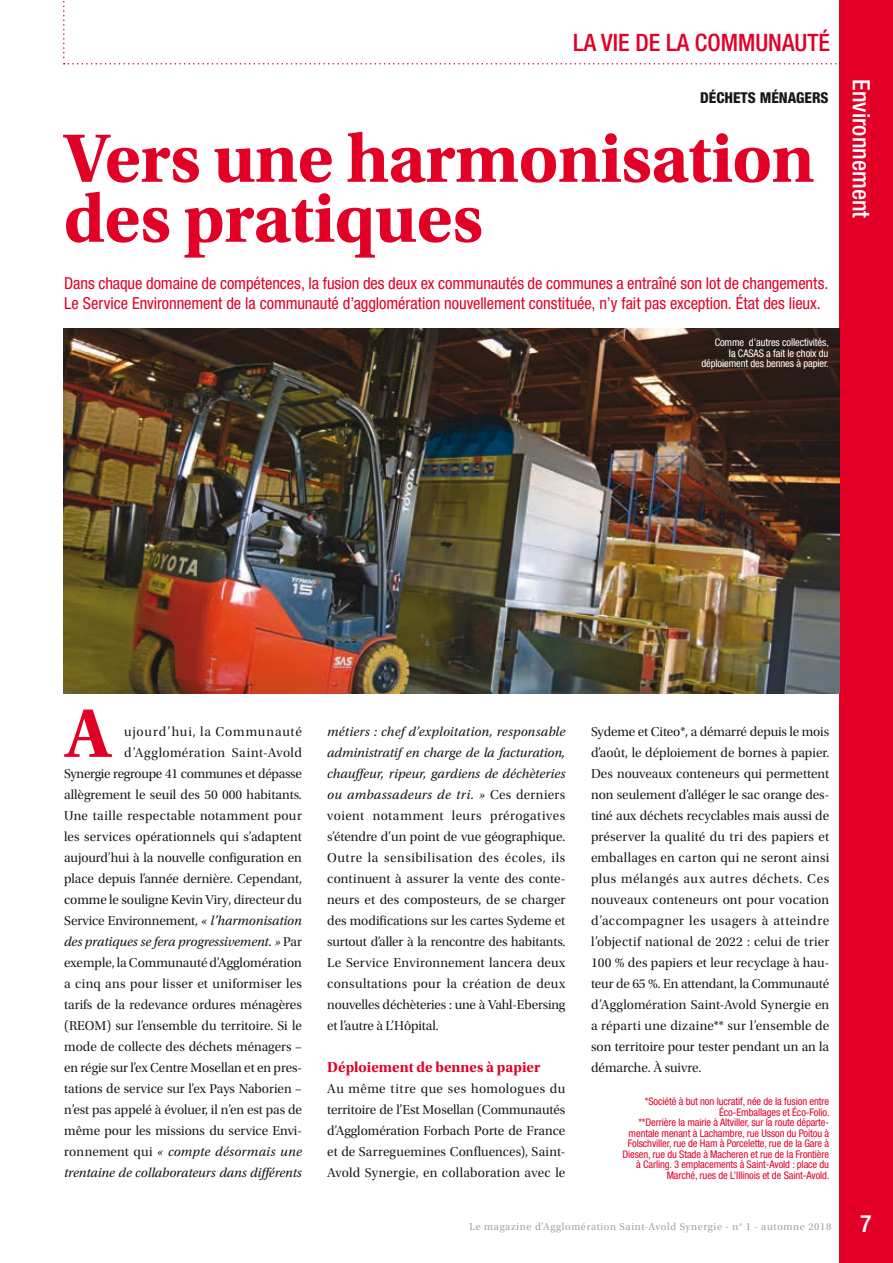
<style>
.page{position:relative;width:893px;height:1263px;background:#fff}
.page>*{position:absolute;margin:0;border:0;box-sizing:border-box;transform-origin:0 0}
.t1{font:700 72px/60px "Utopia Std";letter-spacing:-.01em;color:#e20026}
.t2{font:500 condensed 24px "Helvetica Neue";color:#e20026}
.t3{font:500 condensed 24px "Helvetica Neue";color:#fff}
.t4{font:condensed 16.5px/19.8px "Helvetica Neue";letter-spacing:-.005em;color:#e20026}
.t5{font:15px "Utopia Std Bold Subh";color:#e20026}
.t6{font:800 condensed 15px "Helvetica Neue";color:#1a171c}
.t7{font:13.5px/21px "Utopia Std Subh";color:#1a171c;text-align:justify}
.t8{font:italic 13.5px/21px "Utopia Std";color:#1a171c}
.t9{font:condensed 10.5px/10.5px "Helvetica Neue";letter-spacing:-.01em;color:#e20026;text-align:right}
.t10{font:condensed 10.5px/10.5px "Helvetica Neue";letter-spacing:-.01em;color:#fff;text-align:right}
.t11{font:10.5px "Utopia Std Subh";letter-spacing:.065em;color:#9d9ea0}
.s1{font-family:"Utopia Std";font-style:italic}
.s2{font-family:"Utopia Std Subh";font-style:normal}
</style>
<div class="page">
<svg style="left:63px;top:0;width:777px;height:65px"></svg>
<div style="left:840px;top:0;width:53px;height:1263px;background:#e20026"></div>
<img style="left:64px;top:329px;width:776px;height:364px">
<h2 class="t2" style="left:573px;top:28px;width:258px">LA VIE DE LA COMMUNAUTÉ</h2>
<p class="t6" style="left:700px;top:89px;width:130px">DÉCHETS MÉNAGERS</p>
<h1 class="t1" style="left:64px;top:129px;width:752px">Vers une harmonisation des pratiques</h1>
<p class="t4" style="left:64px;top:273px;width:766px">Dans chaque domaine de compétences, la fusion des deux ex communautés de communes a entraîné son lot de changements.<br>Le Service Environnement de la communauté d’agglomération nouvellement constituée, n’y fait pas exception. État des lieux.</p>
<p class="t10" style="left:701px;top:337px;width:129px">Comme d’autres collectivités,<br>la CASAS a fait le choix du déploiement des bennes à papier.</p>
<h2 class="t3" style="left:876px;top:79px;width:140px;rotate:90deg">Environnement</h2>
<h1 class="t1" style="left:65px;top:704px;width:48px">A</h1>
<p class="t7" style="left:64px;top:721px;width:239px;text-align:right">ujourd’hui, la Communauté d’Agglomération Saint-Avold<br>Synergie regroupe 41 communes et dépasse allègrement le seuil des 50 000 habitants.<br>Une taille respectable notamment pour les services opérationnels qui s’adaptent aujourd’hui à la nouvelle configuration en place depuis l’année dernière. Cependant, comme le souligne Kevin Viry, directeur du Service Environnement, <span class="s1">« l’harmonisation</span></p>
<p class="t8" style="left:64px;top:931px;width:239px">des pratiques se fera progressivement. » <span class="s2">Par</span></p>
<p class="t7" style="left:64px;top:952px;width:239px">exemple, la Communauté d’Agglomération a cinq ans pour lisser et uniformiser les tarifs de la redevance ordures ménagères (REOM) sur l’ensemble du territoire. Si le mode de collecte des déchets ménagers – en régie sur l’ex Centre Mosellan et en pres&shy;tations de service sur l’ex Pays Naborien – n’est pas appelé à évoluer, il n’en est pas de même pour les missions du service Envi-</p>
<p class="t8" style="left:64px;top:1141px;width:239px"><span class="s2">ronnement qui</span> « compte désormais une trentaine de collaborateurs dans différents</p>
<p class="t8" style="left:327px;top:721px;width:240px;text-align:justify">métiers : chef d’exploitation, responsable administratif en charge de la facturation, chauffeur, ripeur, gardiens de déchèteries ou ambassadeurs de tri. » <span class="s2">Ces derniers</span></p>
<p class="t7" style="left:327px;top:805px;width:240px">voient notamment leurs prérogatives s’étendre d’un point de vue géographique.<br>Outre la sensibilisation des écoles, ils continuent à assurer la vente des conte&shy;neurs et des composteurs, de se charger des modifications sur les cartes Sydeme et surtout d’aller à la rencontre des habitants.<br>Le Service Environnement lancera deux consultations pour la création de deux nouvelles déchèteries : une à Vahl-Ebersing et l’autre à L’Hôpital.</p>
<p class="t5" style="left:327px;top:1058px;width:215px">Déploiement de bennes à papier</p>
<p class="t7" style="left:327px;top:1078px;width:240px">Au même titre que ses homologues du territoire de l’Est Mosellan (Communautés d’Agglomération Forbach Porte de France et de Sarreguemines Confluences), Saint-Avold Synergie, en collaboration avec le</p>
<p class="t7" style="left:591px;top:721px;width:240px">Sydeme et Citeo*, a démarré depuis le mois d’août, le déploiement de bornes à papier.<br>Des nouveaux conteneurs qui permettent non seulement d’alléger le sac orange des&shy;tiné aux déchets recyclables mais aussi de préserver la qualité du tri des papiers et emballages en carton qui ne seront ainsi plus mélangés aux autres déchets. Ces nouveaux conteneurs ont pour vocation d’accompagner les usagers à atteindre l’objectif national de 2022 : celui de trier 100 % des papiers et leur recyclage à hau&shy;teur de 65 %. En attendant, la Communauté d’Agglomération Saint-Avold Synergie en a réparti une dizaine** sur l’ensemble de son territoire pour tester pendant un an la démarche. À suivre.</p>
<p class="t9" style="left:622px;top:1096px;width:209px">*Société à but non lucratif, née de la fusion entre Éco-Emballages et Éco-Folio.<br>**Derrière la mairie à Altviller, sur la route départe&shy;mentale menant à Lachambre, rue Usson du Poitou à Folschviller, rue de Ham à Porcelette, rue de la Gare à Diesen, rue du Stade à Macheren et rue de la Frontière à Carling. 3 emplacements à Saint-Avold : place du Marché, rues de L’Illinois et de Saint-Avold.</p>
<p class="t11" style="left:469px;top:1221px;width:363px">Le magazine d’Agglomération Saint-Avold Synergie - n° 1 - automne 2018</p>
<h2 class="t3" style="left:860px;top:1209px;width:13px">7</h2>
</div>
